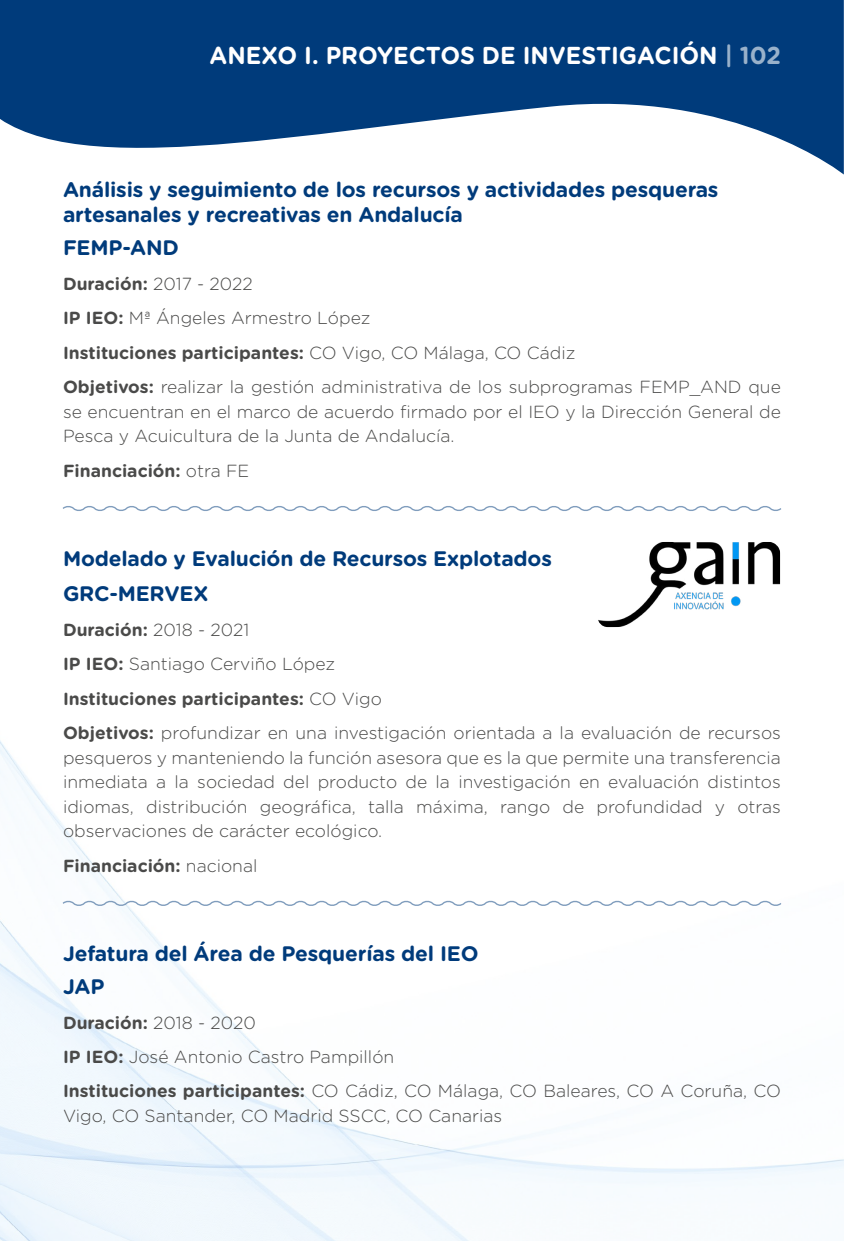
<style>
.page{position:relative;width:844px;height:1241px;background:#fff}
.page>*{position:absolute;margin:0;border:0;box-sizing:border-box;transform-origin:0 0}
.t1{font:700 24.5px "Gotham Rounded";color:#fff;scale:.95 1}
.t2{font:700 21px/25.2px "Gotham Rounded";letter-spacing:-.01em;color:#003b7b}
.t3{font:300 17.5px/34.5px "Gotham Rounded";color:#4a4a49}
.t4{font:700 17.5px "Gotham Rounded";color:#4a4a49}
.s1{color:#99b1ca}
.s2{font-weight:700}
.s3{font-weight:300}
</style>
<div class="page">
<img style="left:0;top:541px;width:843px;height:699px">
<svg style="left:0;top:0;width:843px;height:174px;fill:#003b7b"></svg>
<svg style="left:63px;top:506px;width:718px;height:5px"></svg>
<svg style="left:61px;top:898px;width:721px;height:9px"></svg>
<img style="left:597px;top:542px;width:182px;height:85px">
<h1 class="t1" style="left:209px;top:38px;width:602px">ANEXO I. PROYECTOS DE INVESTIGACIÓN <span class="s1">| 102</span></h1>
<p class="t2" style="left:63px;top:176px;width:656px">Análisis y seguimiento de los recursos y actividades pesqueras artesanales y recreativas en Andalucía</p>
<p class="t2" style="left:63px;top:234px;width:117px">FEMP-AND</p>
<p class="t3" style="left:63px;top:265px;width:719px"><span class="s2">Duración:</span> 2017 - 2022<br><span class="s2">IP IEO:</span> Mª Ángeles Armestro López<br><span class="s2">Instituciones participantes:</span> CO Vigo, CO Málaga, CO Cádiz<br><span class="s2">Objetivos:</span> realizar la gestión administrativa de los subprogramas FEMP_AND que</p>
<p class="t3" style="left:63px;top:398px;width:719px;line-height:24.5px">se encuentran en el marco de acuerdo firmado por el IEO y la Dirección General de<br>Pesca y Acuicultura de la Junta de Andalucía.</p>
<p class="t4" style="left:63px;top:457px;width:188px">Financiación: <span class="s3">otra FE</span></p>
<p class="t2" style="left:63px;top:540px;width:490px;line-height:35.2px">Modelado y Evalución de Recursos Explotados<br>GRC-MERVEX</p>
<p class="t3" style="left:63px;top:611px;width:719px"><span class="s2">Duración:</span> 2018 - 2021<br><span class="s2">IP IEO:</span> Santiago Cerviño López<br><span class="s2">Instituciones participantes:</span> CO Vigo<br><span class="s2">Objetivos:</span> profundizar en una investigación orientada a la evaluación de recursos</p>
<p class="t3" style="left:63px;top:744px;width:719px;line-height:24.5px;text-align:justify">pesqueros y manteniendo la función asesora que es la que permite una transferencia inmediata a la sociedad del producto de la investigación en evaluación distintos idiomas, distribución geográfica, talla máxima, rango de profundidad y otras observaciones de carácter ecológico.</p>
<p class="t4" style="left:63px;top:852px;width:196px">Financiación: <span class="s3">nacional</span></p>
<p class="t2" style="left:63px;top:936px;width:417px;line-height:33.1px">Jefatura del Área de Pesquerías del IEO<br>JAP</p>
<p class="t3" style="left:63px;top:1004px;width:719px"><span class="s2">Duración:</span> 2018 - 2020<br><span class="s2">IP IEO:</span> José Antonio Castro Pampillón<br><span class="s2">Instituciones participantes:</span> CO Cádiz, CO Málaga, CO Baleares, CO A Coruña, CO</p>
<p class="t3" style="left:63px;top:1097px;width:440px">Vigo, CO Santander, CO Madrid SSCC, CO Canarias</p>
</div>
